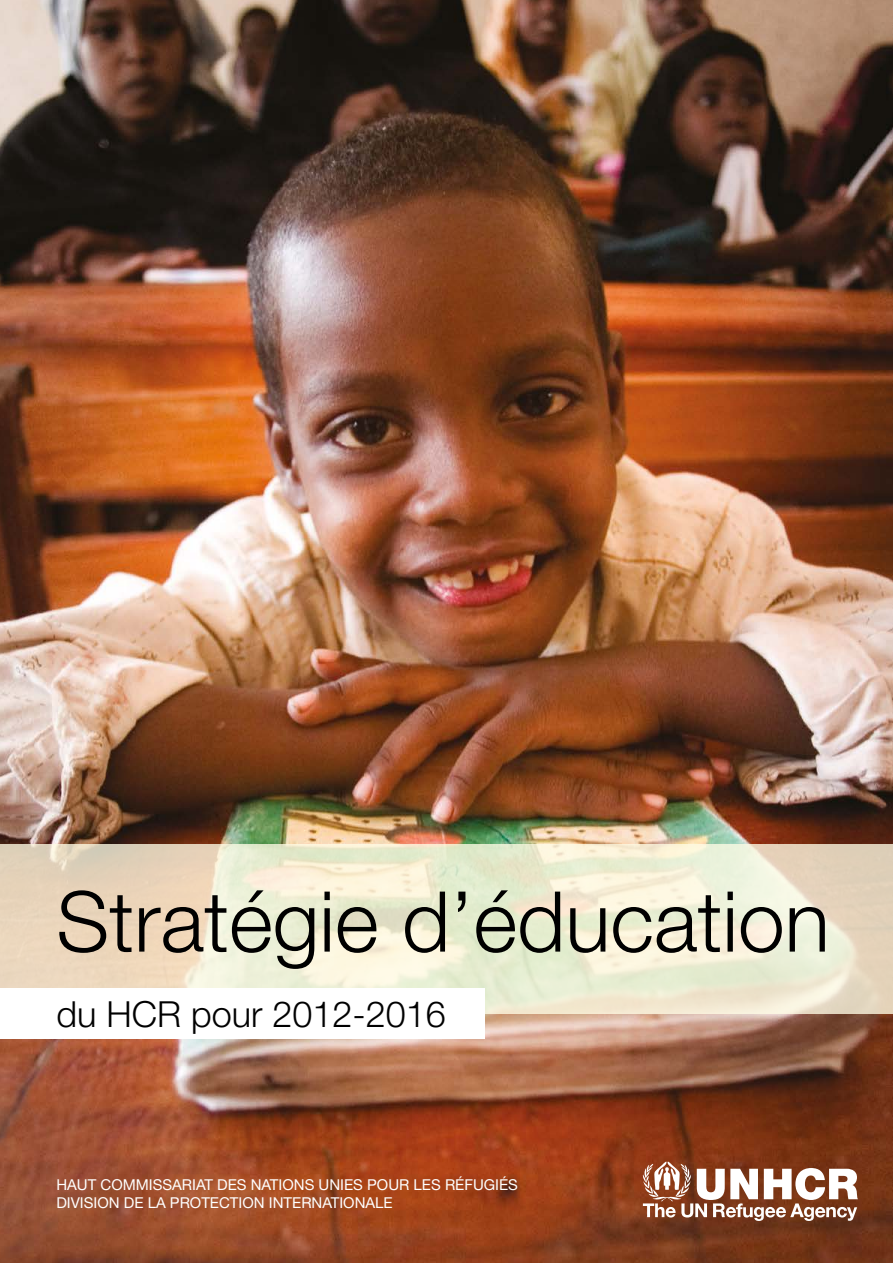
<style>
.page{position:relative;width:893px;height:1263px;background:#fff}
.page>*{position:absolute;margin:0;border:0;box-sizing:border-box;transform-origin:0 0}
.t1{font:300 84px "Helvetica Neue CE";color:#000}
.t2{font:300 36px "Helvetica Neue CE";color:#000}
.t3{font:15px/18px "Helvetica Neue CE";color:#fff}
</style>
<div class="page">
<img style="left:0;top:0;width:893px;height:1263px">
<svg style="left:0;top:844px;width:893px;height:169px;background:#ece6cd"></svg>
<svg style="left:642px;top:1161px;width:216px;height:60px"></svg>
<div style="left:0;top:988px;width:485px;height:50px;background:#fff"></div>
<h1 class="t1" style="left:56px;top:872px;width:775px">Stratégie d’éducation</h1>
<h2 class="t2" style="left:56px;top:993px;width:391px">du HCR pour 2012-2016</h2>
<p class="t3" style="left:56px;top:1175px;width:463px">HAUT COMMISSARIAT DES NATIONS UNIES POUR LES RÉFUGIÉS<br>DIVISION DE LA PROTECTION INTERNATIONALE</p>
</div>
